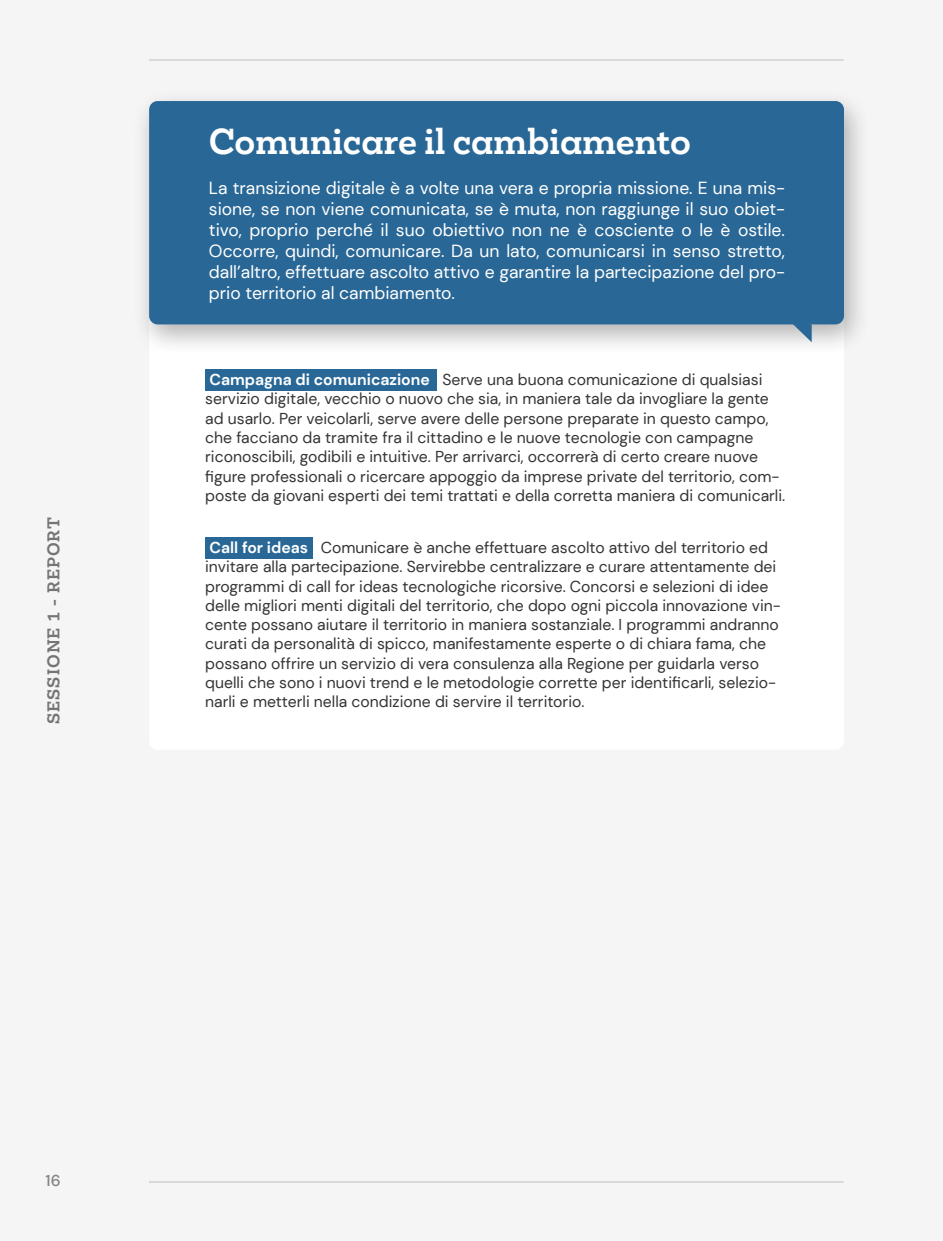
<style>
.page{position:relative;width:943px;height:1241px;background:#fff}
.page>*{position:absolute;margin:0;border:0;box-sizing:border-box;transform-origin:0 0}
.t1{font:700 33.25px "Mokoko";color:#fff}
.t2{font:17.5px/21px "DM Sans";color:#fff;text-align:justify}
.t3{font:15.75px/19.2px "DM Sans";color:#333}
.t4{font:700 15.75px "Mokoko";letter-spacing:.07em;color:#757575}
.t5{font:500 15.75px "DM Sans";color:#858585}
.s1{font-weight:700;color:#fff}
</style>
<div class="page">
<div style="left:0;top:0;width:943px;height:1240px;background:#f5f5f5"></div>
<div style="left:149px;top:309px;width:695px;height:440px;background:#fff;border-radius:8px"></div>
<div style="left:132px;top:89px;width:739px;height:267px;background:#000;opacity:.3"></div>
<div style="left:149px;top:101px;width:695px;height:223px;background:#296796;border-radius:8px"></div>
<svg style="left:790px;top:324px;width:21px;height:18px"></svg>
<div style="left:205px;top:369px;width:231px;height:22px;background:#296796"></div>
<div style="left:205px;top:537px;width:108px;height:22px;background:#296796"></div>
<hr style="left:149px;top:60px;width:694px;height:1px;background:#bfbfbf">
<hr style="left:149px;top:1181px;width:694px;height:1px;background:#bfbfbf">
<p class="t4" style="left:43px;top:723px;width:208px;rotate:-90deg">SESSIONE 1 - REPORT</p>
<h1 class="t1" style="left:209px;top:119px;width:484px">Comunicare il cambiamento</h1>
<p class="t2" style="left:209px;top:178px;width:577px">La transizione digitale è a volte una vera e propria missione. E una mis&shy;sione, se non viene comunicata, se è muta, non raggiunge il suo obiet&shy;tivo, proprio perché il suo obiettivo non ne è cosciente o le è ostile.<br>Occorre, quindi, comunicare. Da un lato, comunicarsi in senso stretto, dall’altro, effettuare ascolto attivo e garantire la partecipazione del pro&shy;prio territorio al cambiamento.</p>
<p class="t3" style="left:205px;top:370px;width:581px"><span class="s1">Campagna di comunicazione</span> Serve una buona comunicazione di qualsiasi servizio digitale, vecchio o nuovo che sia, in maniera tale da invogliare la gente ad usarlo. Per veicolarli, serve avere delle persone preparate in questo campo, che facciano da tramite fra il cittadino e le nuove tecnologie con campagne riconoscibili, godibili e intuitive. Per arrivarci, occorrerà di certo creare nuove figure professionali o ricercare appoggio da imprese private del territorio, com&shy;poste da giovani esperti dei temi trattati e della corretta maniera di comunicarli.</p>
<p class="t3" style="left:205px;top:538px;width:577px"><span class="s1">Call for ideas</span> Comunicare è anche effettuare ascolto attivo del territorio ed invitare alla partecipazione. Servirebbe centralizzare e curare attentamente dei programmi di call for ideas tecnologiche ricorsive. Concorsi e selezioni di idee delle migliori menti digitali del territorio, che dopo ogni piccola innovazione vin&shy;cente possano aiutare il territorio in maniera sostanziale. I programmi andranno curati da personalità di spicco, manifestamente esperte o di chiara fama, che possano offrire un servizio di vera consulenza alla Regione per guidarla verso quelli che sono i nuovi trend e le metodologie corrette per identificarli, selezio&shy;narli e metterli nella condizione di servire il territorio.</p>
<p class="t5" style="left:46px;top:1169px;width:17px">16</p>
</div>
